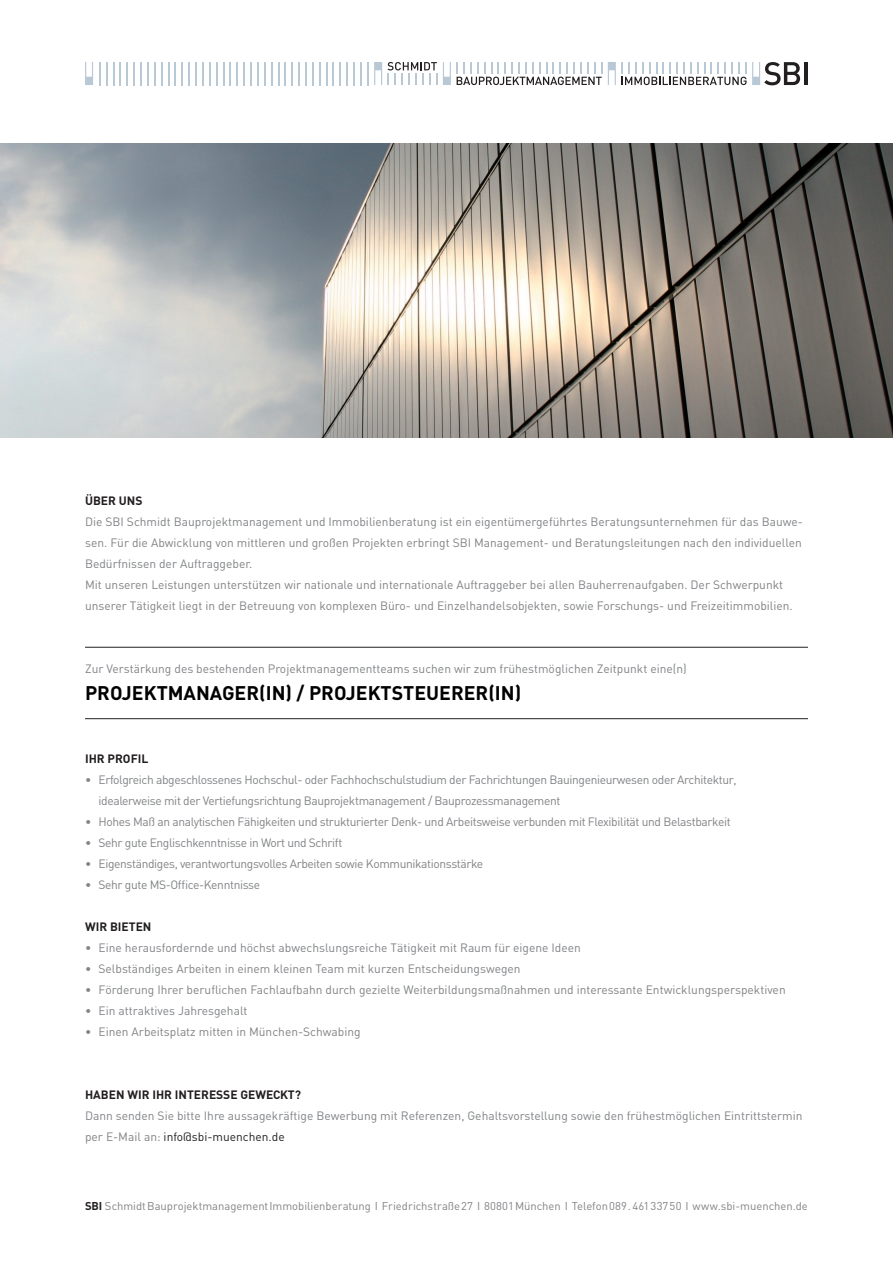
<style>
.page{position:relative;width:893px;height:1263px;background:#fff}
.page>*{position:absolute;margin:0;border:0;box-sizing:border-box;transform-origin:0 0}
.t1{font:700 19.5px "DIN";color:#000}
.t2{font:12px/21px "DIN";color:#808285}
.t3{font:12px/21px "DIN";letter-spacing:-.03em;color:#808285}
.t4{font:700 12px "DIN";color:#231f20}
.t5{font:11.25px "DIN";color:#808285}
.t6{font:700 11.25px "DIN";color:#231f20}
.s1{color:#231f20}
</style>
<div class="page">
<img style="left:0;top:143px;width:893px;height:294px">
<svg style="left:340px;top:62px;width:1px;height:23px"></svg>
<svg style="left:347px;top:62px;width:1px;height:23px"></svg>
<hr style="left:360px;top:62px;width:2px;height:23px;background:#b9c8d5">
<hr style="left:353px;top:62px;width:2px;height:23px;background:#b9c8d5">
<svg style="left:367px;top:62px;width:1px;height:23px"></svg>
<svg style="left:292px;top:62px;width:1px;height:23px"></svg>
<svg style="left:299px;top:62px;width:1px;height:23px"></svg>
<svg style="left:312px;top:62px;width:1px;height:23px"></svg>
<hr style="left:305px;top:62px;width:2px;height:23px;background:#b9c8d5">
<svg style="left:319px;top:62px;width:1px;height:23px"></svg>
<svg style="left:326px;top:62px;width:1px;height:23px"></svg>
<svg style="left:333px;top:62px;width:1px;height:23px"></svg>
<svg style="left:244px;top:62px;width:1px;height:23px"></svg>
<hr style="left:250px;top:62px;width:2px;height:23px;background:#b9c8d5">
<svg style="left:264px;top:62px;width:1px;height:23px"></svg>
<svg style="left:257px;top:62px;width:1px;height:23px"></svg>
<svg style="left:271px;top:62px;width:1px;height:23px"></svg>
<svg style="left:278px;top:62px;width:1px;height:23px"></svg>
<svg style="left:285px;top:62px;width:1px;height:23px"></svg>
<hr style="left:195px;top:62px;width:2px;height:23px;background:#b9c8d5">
<svg style="left:202px;top:62px;width:1px;height:23px"></svg>
<svg style="left:216px;top:62px;width:1px;height:23px"></svg>
<svg style="left:209px;top:62px;width:1px;height:23px"></svg>
<svg style="left:223px;top:62px;width:1px;height:23px"></svg>
<svg style="left:230px;top:62px;width:1px;height:23px"></svg>
<svg style="left:237px;top:62px;width:1px;height:23px"></svg>
<hr style="left:147px;top:62px;width:2px;height:23px;background:#b9c8d5">
<svg style="left:154px;top:62px;width:1px;height:23px"></svg>
<svg style="left:168px;top:62px;width:1px;height:23px"></svg>
<svg style="left:161px;top:62px;width:1px;height:23px"></svg>
<svg style="left:175px;top:62px;width:1px;height:23px"></svg>
<svg style="left:182px;top:62px;width:1px;height:23px"></svg>
<svg style="left:189px;top:62px;width:1px;height:23px"></svg>
<svg style="left:120px;top:62px;width:1px;height:23px"></svg>
<svg style="left:127px;top:62px;width:1px;height:23px"></svg>
<svg style="left:134px;top:62px;width:1px;height:23px"></svg>
<hr style="left:140px;top:62px;width:2px;height:23px;background:#b9c8d5">
<svg style="left:388px;top:62px;width:49px;height:23px"></svg>
<svg style="left:457px;top:62px;width:145px;height:23px"></svg>
<hr style="left:804px;top:62px;width:4px;height:23px;background:#231f20">
<svg style="left:608px;top:62px;width:192px;height:23px"></svg>
<svg style="left:374px;top:62px;width:8px;height:23px"></svg>
<svg style="left:443px;top:62px;width:8px;height:23px"></svg>
<svg style="left:106px;top:62px;width:1px;height:23px"></svg>
<svg style="left:113px;top:62px;width:1px;height:23px"></svg>
<svg style="left:99px;top:62px;width:1px;height:23px"></svg>
<svg style="left:85px;top:62px;width:8px;height:23px"></svg>
<hr style="left:85px;top:647px;width:723px;height:1px;background:#231f20">
<hr style="left:85px;top:718px;width:723px;height:1px;background:#231f20">
<p class="t4" style="left:85px;top:493px;width:59px">ÜBER UNS</p>
<p class="t2" style="left:85px;top:511px;width:719px">Die SBI Schmidt Bauprojektmanagement und Immobilienberatung ist ein eigentümergeführtes Beratungsunternehmen für das Bauwe&shy;sen. Für die Abwicklung von mittleren und großen Projekten erbringt SBI Management- und Beratungsleitungen nach den individuellen Bedürfnissen der Auftraggeber.<br>Mit unseren Leistungen unterstützen wir nationale und internationale Auftraggeber bei allen Bauherrenaufgaben. Der Schwerpunkt unserer Tätigkeit liegt in der Betreuung von komplexen Büro- und Einzelhandelsobjekten, sowie Forschungs- und Freizeitimmobilien.</p>
<p class="t2" style="left:85px;top:658px;width:603px">Zur Verstärkung des bestehenden Projektmanagementteams suchen wir zum frühestmöglichen Zeitpunkt eine(n)</p>
<h1 class="t1" style="left:85px;top:680px;width:438px">PROJEKTMANAGER(IN) / PROJEKTSTEUERER(IN)</h1>
<p class="t4" style="left:85px;top:751px;width:65px">IHR PROFIL</p>
<p class="t3" style="left:99px;top:769px;width:640px;text-indent:-14px">• Erfolgreich abgeschlossenes Hochschul- oder Fachhochschulstudium der Fachrichtungen Bauingenieurwesen oder Architektur, idealerweise mit der Vertiefungsrichtung Bauprojektmanagement / Bauprozessmanagement</p>
<p class="t3" style="left:85px;top:811px;width:647px">• Hohes Maß an analytischen Fähigkeiten und strukturierter Denk- und Arbeitsweise verbunden mit Flexibilität und Belastbarkeit</p>
<p class="t3" style="left:85px;top:832px;width:259px">• Sehr gute Englischkenntnisse in Wort und Schrift</p>
<p class="t3" style="left:85px;top:853px;width:400px">• Eigenständiges, verantwortungsvolles Arbeiten sowie Kommunikationsstärke</p>
<p class="t3" style="left:85px;top:874px;width:177px">• Sehr gute MS-Office-Kenntnisse</p>
<p class="t4" style="left:85px;top:919px;width:68px">WIR BIETEN</p>
<p class="t2" style="left:85px;top:937px;width:497px">• Eine herausfordernde und höchst abwechslungsreiche Tätigkeit mit Raum für eigene Ideen</p>
<p class="t2" style="left:85px;top:958px;width:437px">• Selbständiges Arbeiten in einem kleinen Team mit kurzen Entscheidungswegen</p>
<p class="t2" style="left:85px;top:979px;width:702px">• Förderung Ihrer beruflichen Fachlaufbahn durch gezielte Weiterbildungsmaßnahmen und interessante Entwicklungsperspektiven</p>
<p class="t2" style="left:85px;top:1000px;width:164px">• Ein attraktives Jahresgehalt</p>
<p class="t2" style="left:85px;top:1021px;width:277px">• Einen Arbeitsplatz mitten in München-Schwabing</p>
<p class="t4" style="left:85px;top:1087px;width:218px">HABEN WIR I HR I NTERESSE GEWECKT?</p>
<p class="t2" style="left:85px;top:1105px;width:719px">Dann senden Sie bitte Ihre aussagekräftige Bewerbung mit Referenzen, Gehaltsvorstellung sowie den frühestmöglichen Eintrittstermin per E-Mail an: <span class="s1">info@sbi-muenchen.de</span></p>
<p class="t6" style="left:85px;top:1199px;width:7px">SBI</p>
<p class="t5" style="left:105px;top:1199px;width:704px">Schmidt Bauprojektmanagement Immobilienberatung I Friedrichstraße 27 I 80801 München I Telefon 089. 461 337 50 I www.sbi-muenchen.de</p>
</div>
